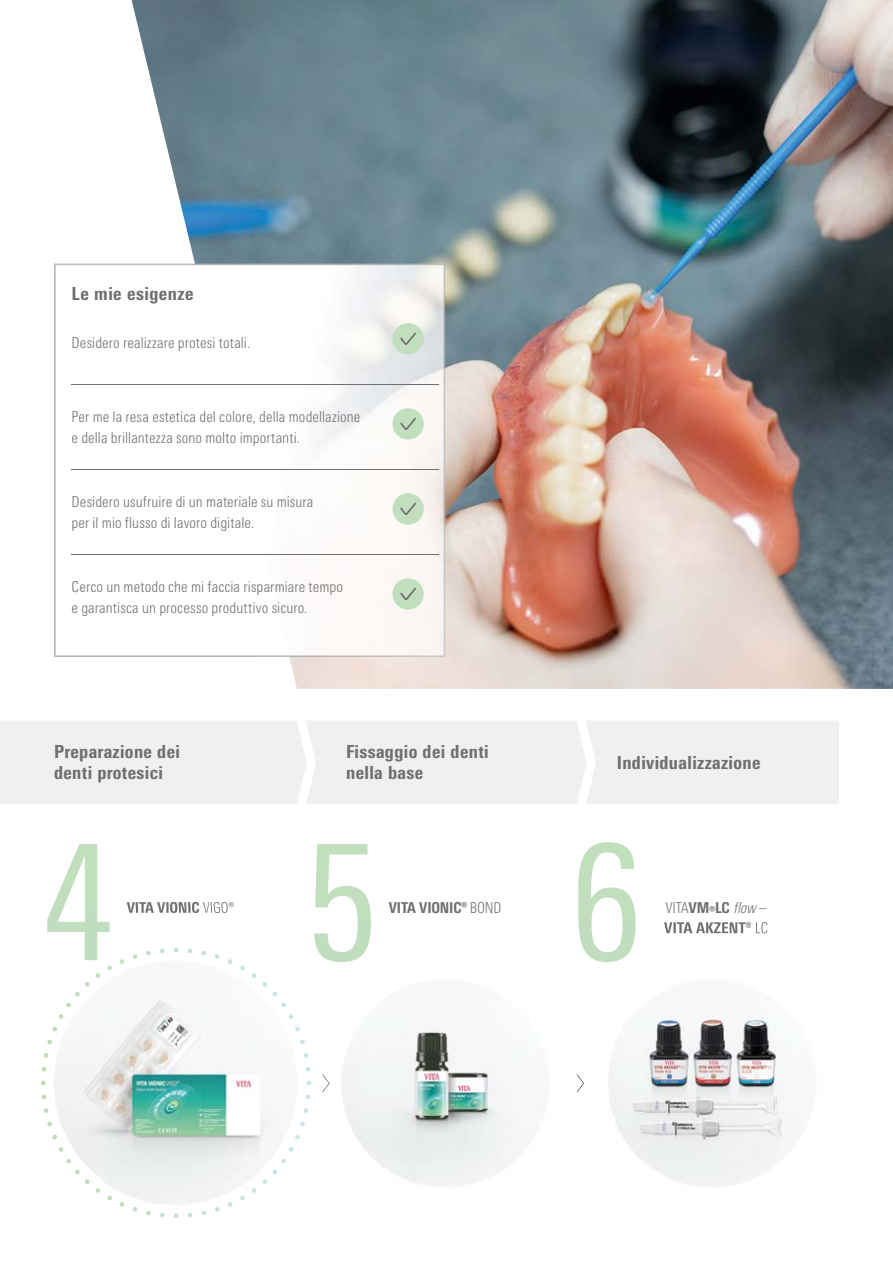
<style>
.page{position:relative;width:893px;height:1263px;background:#fff}
.page>*{position:absolute;margin:0;border:0;box-sizing:border-box;transform-origin:0 0}
.t1{font:condensed 160.5px "Univers Next Pro";color:#c1debd}
.t2{font:800 condensed 18px/21px "Univers Next Pro";letter-spacing:.02em;color:#6f6f6e}
.t3{font:300 condensed 15px/21px "Univers Next Pro";letter-spacing:.005em;color:#6f6f6e}
.t4{font:800 condensed 15px "Univers Next Pro";letter-spacing:-.01em;color:#6f6f6e}
.s1{font-weight:300}
.s2{font-weight:800}
.s3{font-style:italic}
</style>
<div class="page">
<div style="left:0;top:721px;width:839px;height:83px;background:#f0f0f0"></div>
<img style="left:132px;top:0;width:761px;height:689px">
<img style="left:55px;top:264px;width:140px;height:392px">
<img style="left:195px;top:264px;width:249px;height:392px">
<img style="left:361px;top:1015px;width:178px;height:172px">
<img style="left:361px;top:921px;width:10px;height:35px">
<img style="left:128px;top:906px;width:71px;height:7px">
<img style="left:204px;top:906px;width:30px;height:7px">
<img style="left:47px;top:906px;width:63px;height:42px">
<img style="left:315px;top:906px;width:46px;height:15px">
<img style="left:311px;top:921px;width:50px;height:221px">
<svg style="left:322px;top:1074px;width:8px;height:18px"></svg>
<svg style="left:41px;top:948px;width:270px;height:270px"></svg>
<div style="left:392px;top:323px;width:32px;height:31px;background:#c1debd;border-radius:50%"></div>
<svg style="left:400px;top:333px;width:16px;height:12px"></svg>
<div style="left:392px;top:408px;width:32px;height:31px;background:#c1debd;border-radius:50%"></div>
<svg style="left:400px;top:418px;width:16px;height:12px"></svg>
<div style="left:392px;top:493px;width:32px;height:32px;background:#c1debd;border-radius:50%"></div>
<svg style="left:400px;top:503px;width:16px;height:12px"></svg>
<div style="left:392px;top:578px;width:32px;height:32px;background:#c1debd;border-radius:50%"></div>
<svg style="left:400px;top:588px;width:16px;height:12px"></svg>
<img style="left:576px;top:933px;width:226px;height:254px">
<img style="left:664px;top:922px;width:87px;height:11px">
<img style="left:756px;top:922px;width:12px;height:11px">
<img style="left:615px;top:921px;width:21px;height:41px">
<img style="left:578px;top:921px;width:37px;height:41px">
<img style="left:576px;top:1074px;width:8px;height:18px">
<hr style="left:72px;top:384px;width:289px;height:1px;background:#6f6f6e">
<hr style="left:361px;top:384px;width:78px;height:1px;background:#6f6f6e">
<hr style="left:72px;top:469px;width:289px;height:1px;background:#6f6f6e">
<hr style="left:361px;top:469px;width:78px;height:1px;background:#6f6f6e">
<hr style="left:72px;top:554px;width:289px;height:1px;background:#6f6f6e">
<hr style="left:361px;top:554px;width:78px;height:1px;background:#6f6f6e">
<p class="t2" style="left:72px;top:283px;width:123px">Le mie esigenze</p>
<p class="t3" style="left:72px;top:332px;width:180px">Desidero realizzare protesi totali.</p>
<p class="t3" style="left:72px;top:406px;width:290px">Per me la resa estetica del colore, della modellazione e della brillantezza sono molto importanti.</p>
<p class="t3" style="left:72px;top:491px;width:243px">Desidero usufruire di un materiale su misura per il mio flusso di lavoro digitale.</p>
<p class="t3" style="left:72px;top:576px;width:273px">Cerco un metodo che mi faccia risparmiare tempo e garantisca un processo produttivo sicuro.</p>
<p class="t2" style="left:54px;top:741px;width:127px">Preparazione dei denti protesici</p>
<p class="t2" style="left:346px;top:741px;width:144px">Fissaggio dei denti nella base</p>
<p class="t2" style="left:617px;top:752px;width:145px">Individualizzazione</p>
<h1 class="t1" style="left:42px;top:810px;width:602px">456</h1>
<p class="t4" style="left:127px;top:898px;width:109px">VITA VIONIC <span class="s1">VIGO®</span></p>
<p class="t4" style="left:389px;top:898px;width:114px">VITA VIONIC® <span class="s1">BOND</span></p>
<p class="t3" style="left:665px;top:897px;width:103px">VITA<span class="s2">VM®LC</span> <span class="s3">flow</span> –</p>
</div>
